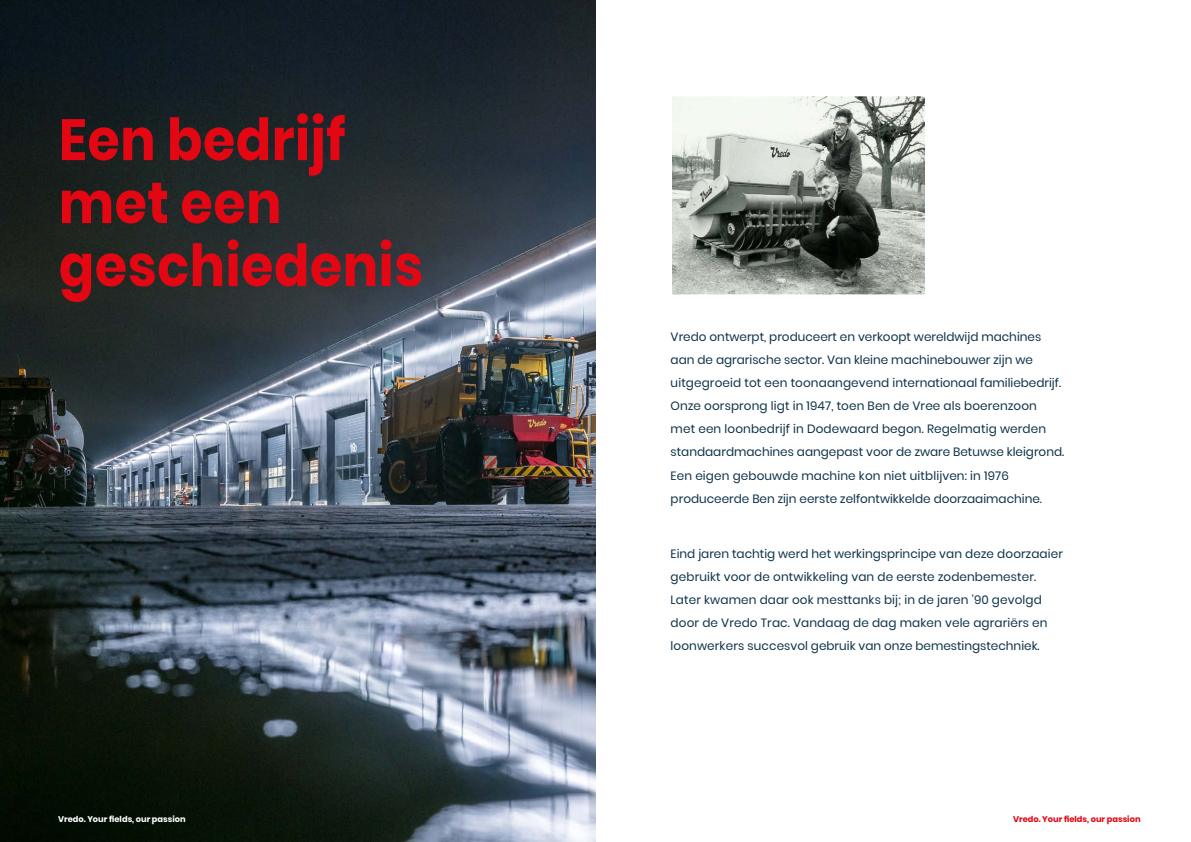
<style>
.page{position:relative;width:1191px;height:842px;background:#fff}
.page>*{position:absolute;margin:0;border:0;box-sizing:border-box;transform-origin:0 0}
.t1{font:700 58px/63px "Poppins";letter-spacing:.01em;color:#e30613;scale:.9 1}
.t2{font:12px/23px "Poppins";letter-spacing:.01em;color:#0c3148}
.t3{font:700 8.3px "Poppins";color:#fff}
.t4{font:700 8.3px "Poppins";color:#e30613}
</style>
<div class="page">
<img style="left:0;top:0;width:595px;height:842px">
<img style="left:673px;top:96px;width:251px;height:199px">
<h1 class="t1" style="left:59px;top:109px;width:406px">Een bedrijf met een geschiedenis</h1>
<p class="t2" style="left:670px;top:326px;width:395px">Vredo ontwerpt, produceert en verkoopt wereldwijd machines aan de agrarische sector. Van kleine machinebouwer zijn we uitgegroeid tot een toonaangevend internationaal familiebedrijf.<br>Onze oorsprong ligt in 1947, toen Ben de Vree als boerenzoon met een loonbedrijf in Dodewaard begon. Regelmatig werden standaardmachines aangepast voor de zware Betuwse kleigrond.<br>Een eigen gebouwde machine kon niet uitblijven: in 1976 produceerde Ben zijn eerste zelfontwikkelde doorzaaimachine.</p>
<p class="t2" style="left:670px;top:543px;width:394px">Eind jaren tachtig werd het werkingsprincipe van deze doorzaaier gebruikt voor de ontwikkeling van de eerste zodenbemester.<br>Later kwamen daar ook mesttanks bij; in de jaren ’90 gevolgd door de Vredo Trac. Vandaag de dag maken vele agrariërs en loonwerkers succesvol gebruik van onze bemestingstechniek.</p>
<p class="t3" style="left:58px;top:815px;width:129px">Vredo. Your fields, our passion</p>
<p class="t4" style="left:1013px;top:815px;width:129px">Vredo. Your fields, our passion</p>
</div>
